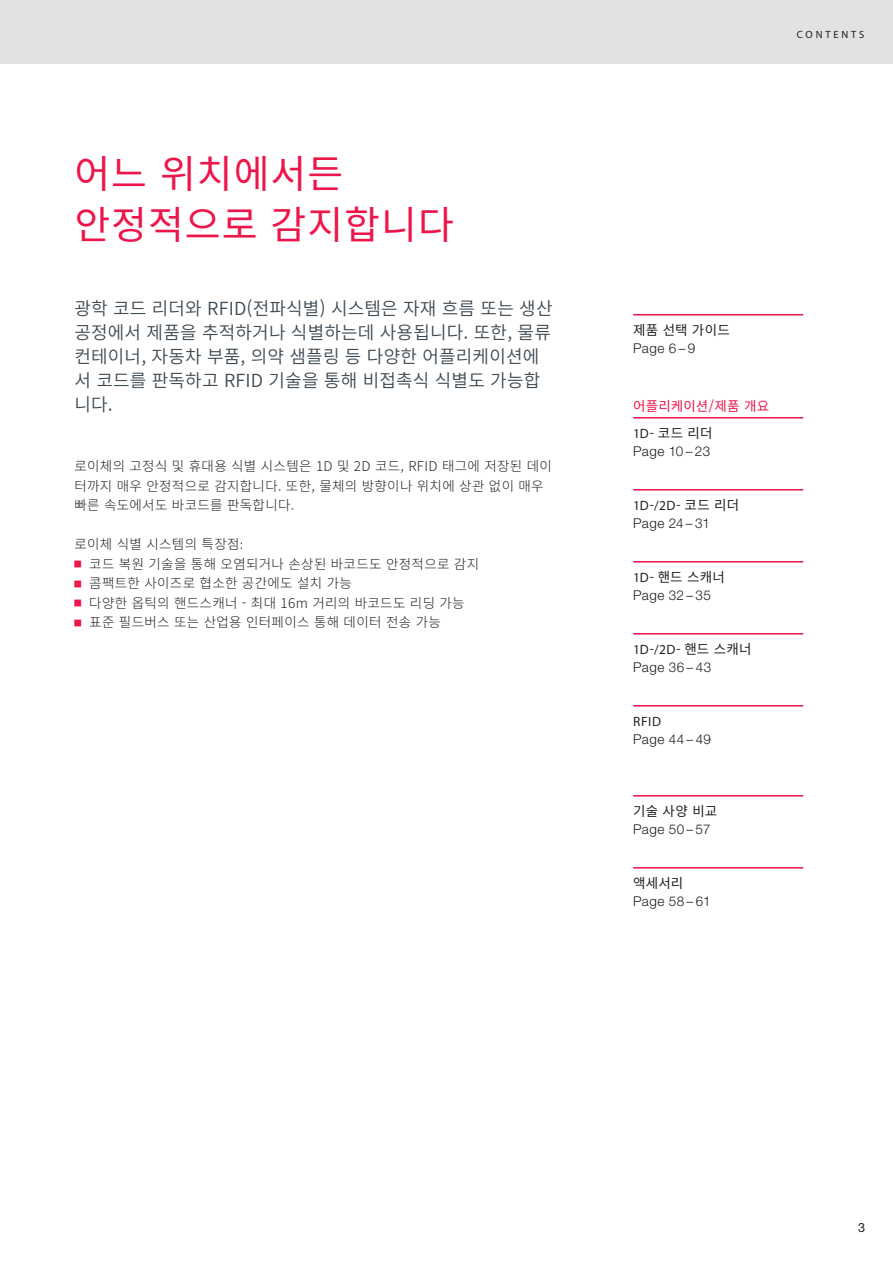
<style>
.page{position:relative;width:893px;height:1263px;background:#fff}
.page>*{position:absolute;margin:0;border:0;box-sizing:border-box;transform-origin:0 0}
.t1{font:39px/51px "Noto Sans KR";letter-spacing:.025em;color:#ed164b}
.t2{font:600 18px/24px "Noto Sans KR";letter-spacing:.01em;color:#3e4a53}
.t3{font:300 13.5px/19.5px "Noto Sans KR";letter-spacing:.025em;color:#231f20}
.t4{font:300 13.5px "Helvetica Neue LT Pro";letter-spacing:.03em;color:#231f20}
.t5{font:13.5px "Myriad Pro";letter-spacing:.03em;color:#231f20}
.t6{font:13.5px "Noto Sans KR";letter-spacing:.015em;color:#231f20}
.t7{font:13.5px/26.5px "Noto Sans KR";letter-spacing:.01em;color:#ed164b}
.t8{font:12.75px "Helvetica Neue LT Pro";color:#231f20}
.t9{font:10.5px "Myriad Pro";letter-spacing:.27em;color:#231f20}
.s1{font-family:"Helvetica Neue LT Pro";font-size:12.75px}
.s2{font-family:"Myriad Pro";color:#231f20}
.s3{color:#231f20}
.s4{font-family:"Noto Sans KR"}
.s5{font-family:"Myriad Pro"}
</style>
<div class="page">
<div style="left:0;top:0;width:893px;height:64px;background:#e3e2e3"></div>
<hr style="left:633px;top:314px;width:170px;height:1px;background:#ed164b">
<hr style="left:633px;top:417px;width:170px;height:1px;background:#ed164b">
<hr style="left:633px;top:489px;width:170px;height:1px;background:#ed164b">
<hr style="left:633px;top:561px;width:170px;height:1px;background:#ed164b">
<hr style="left:633px;top:633px;width:170px;height:1px;background:#ed164b">
<hr style="left:633px;top:705px;width:170px;height:1px;background:#ed164b">
<hr style="left:633px;top:795px;width:170px;height:1px;background:#ed164b">
<hr style="left:633px;top:867px;width:170px;height:1px;background:#ed164b">
<h1 class="t1" style="left:74px;top:149px;width:381px">어느 위치에서든 안정적으로 감지합니다</h1>
<h2 class="t2" style="left:74px;top:297px;width:480px">광학 코드 리더와 RFID(전파식별) 시스템은 자재 흐름 또는 생산 공정에서 제품을 추적하거나 식별하는데 사용됩니다. 또한, 물류 컨테이너, 자동차 부품, 의약 샘플링 등 다양한 어플리케이션에 서 코드를 판독하고 RFID 기술을 통해 비접촉식 식별도 가능합 니다.</h2>
<p class="t3" style="left:74px;top:457px;width:479px">로이체의 고정식 및 휴대용 식별 시스템은 1D 및 2D 코드, RFID 태그에 저장된 데이 터까지 매우 안정적으로 감지합니다. 또한, 물체의 방향이나 위치에 상관 없이 매우 빠른 속도에서도 바코드를 판독합니다.</p>
<p class="t3" style="left:89px;top:535px;width:391px;text-indent:-15px">로이체 식별 시스템의 특장점<span class="s1">:<br></span>코드 복원 기술을 통해 오염되거나 손상된 바코드도 안정적으로 감지 콤팩트한 사이즈로 협소한 공간에도 설치 가능<br>다양한 옵틱의 핸드스캐너 - 최대 16m 거리의 바코드도 리딩 가능 표준 필드버스 또는 산업용 인터페이스 통해 데이터 전송 가능</p>
<p class="t9" style="left:797px;top:28px;width:69px">CONTENTS</p>
<p class="t6" style="left:633px;top:322px;width:98px">제품 선택 가이드</p>
<p class="t4" style="left:633px;top:340px;width:64px">Page 6 – 9</p>
<p class="t7" style="left:633px;top:393px;width:137px">어플리케이션/제품 개요<br><span class="s2">1D-</span> <span class="s3">코드 리더</span></p>
<p class="t4" style="left:633px;top:443px;width:79px">Page 10 – 23</p>
<p class="t5" style="left:633px;top:497px;width:107px">1D-/2D- <span class="s4">코드 리더</span></p>
<p class="t4" style="left:633px;top:515px;width:78px">Page 24 – 31</p>
<p class="t6" style="left:633px;top:569px;width:93px"><span class="s5">1D-</span> 핸드 스캐너</p>
<p class="t4" style="left:633px;top:587px;width:79px">Page 32 – 35</p>
<p class="t5" style="left:633px;top:641px;width:120px">1D-/2D- <span class="s4">핸드 스캐너</span></p>
<p class="t4" style="left:633px;top:659px;width:80px">Page 36 – 43</p>
<p class="t5" style="left:633px;top:713px;width:29px">RFID</p>
<p class="t4" style="left:633px;top:730px;width:79px">Page 44 – 49</p>
<p class="t6" style="left:633px;top:803px;width:86px">기술 사양 비교</p>
<p class="t4" style="left:633px;top:820px;width:79px">Page 50 – 57</p>
<p class="t6" style="left:633px;top:875px;width:52px">액세서리</p>
<p class="t4" style="left:633px;top:892px;width:79px">Page 58 – 61</p>
<p class="t8" style="left:858px;top:1219px;width:9px">3</p>
</div>
